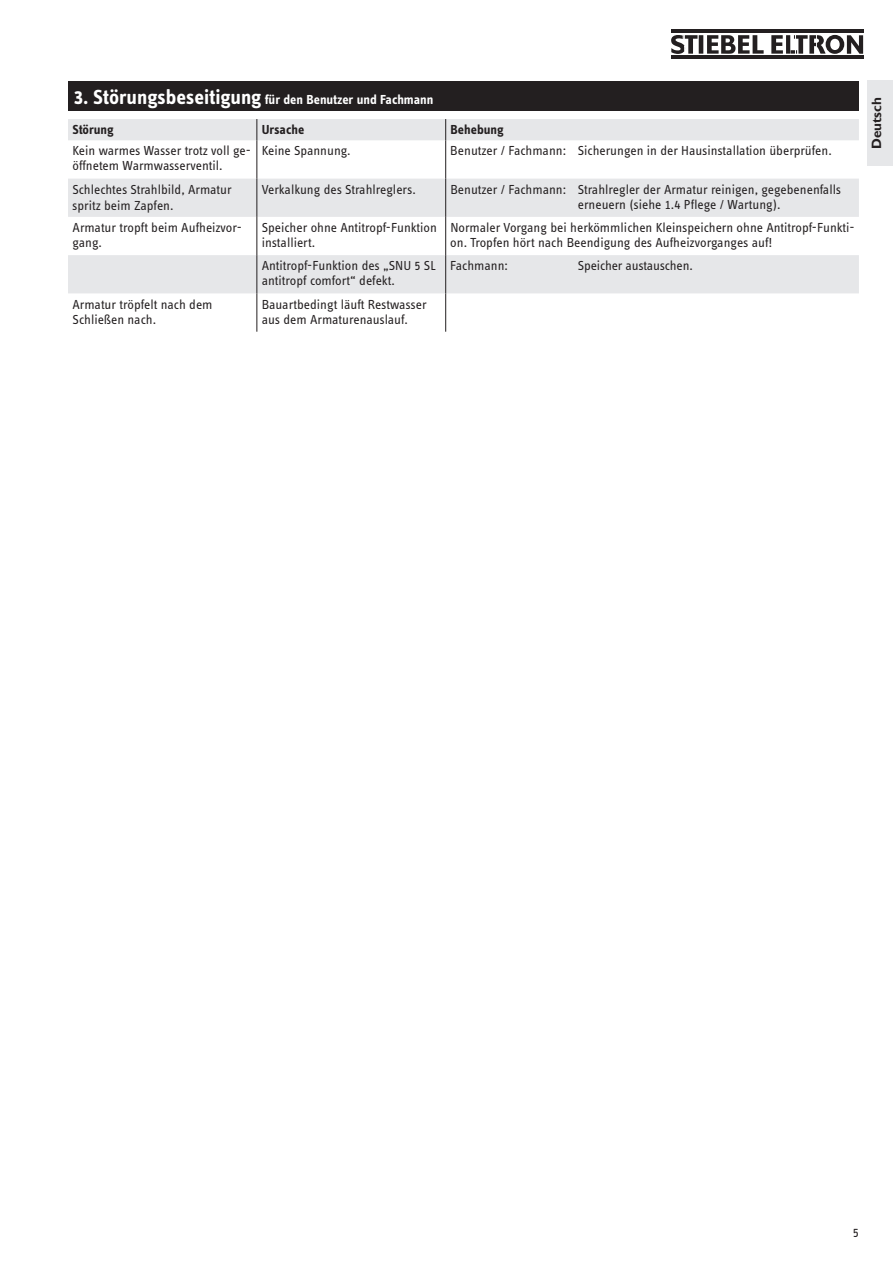
<style>
.page{position:relative;width:893px;height:1263px;background:#fff}
.page>*{position:absolute;margin:0;border:0;box-sizing:border-box;transform-origin:0 0}
.t1{font:13.5px/15px "STE Info Text";color:#231f20}
.t2{font:700 13.5px "STE Info Text";color:#fff}
.t3{font:700 13.5px "STE Info Text";color:#231f20}
.t4{font:700 13.5px "Gill Alt One";color:#231f20}
.s1{font-size:21px}
</style>
<div class="page">
<svg style="left:671px;top:35px;width:192px;height:19px"></svg>
<hr style="left:671px;top:30px;width:192px;height:3px;background:#231f20">
<hr style="left:671px;top:56px;width:192px;height:3px;background:#231f20">
<svg style="left:68px;top:119px;width:791px;height:174px;fill:#e6e7e9"></svg>
<svg style="left:256px;top:119px;width:1px;height:21px"></svg>
<svg style="left:445px;top:119px;width:1px;height:21px"></svg>
<hr style="left:256px;top:140px;width:1px;height:39px;background:#231f20">
<hr style="left:445px;top:140px;width:1px;height:39px;background:#231f20">
<hr style="left:256px;top:179px;width:1px;height:38px;background:#231f20">
<hr style="left:445px;top:179px;width:1px;height:38px;background:#231f20">
<hr style="left:256px;top:217px;width:1px;height:38px;background:#231f20">
<hr style="left:445px;top:217px;width:1px;height:38px;background:#231f20">
<hr style="left:256px;top:255px;width:1px;height:38px;background:#231f20">
<hr style="left:445px;top:255px;width:1px;height:38px;background:#231f20">
<hr style="left:256px;top:293px;width:1px;height:39px;background:#231f20">
<hr style="left:445px;top:293px;width:1px;height:39px;background:#231f20">
<div style="left:68px;top:81px;width:791px;height:30px;background:#231f20"></div>
<div style="left:867px;top:81px;width:26px;height:85px;background:#e6e7e9"></div>
<p class="t2" style="left:74px;top:92px;width:361px"><span class="s1">3. Störungsbeseitigung</span> für den Benutzer und Fachmann</p>
<p class="t4" style="left:869px;top:149px;width:54px;rotate:-90deg">Deutsch</p>
<p class="t3" style="left:73px;top:122px;width:43px">Störung</p>
<p class="t3" style="left:262px;top:122px;width:44px">Ursache</p>
<p class="t3" style="left:451px;top:122px;width:55px">Behebung</p>
<p class="t1" style="left:73px;top:143px;width:180px">Kein warmes Wasser trotz voll ge&shy;öffnetem Warmwasserventil.</p>
<p class="t1" style="left:262px;top:143px;width:90px">Keine Spannung.</p>
<p class="t1" style="left:450px;top:143px;width:383px">Benutzer / Fachmann: Sicherungen in der Hausinstallation überprüfen.</p>
<p class="t1" style="left:72px;top:181px;width:161px;line-height:16.2px">Schlechtes Strahlbild, Armatur spritz beim Zapfen.</p>
<p class="t1" style="left:262px;top:182px;width:156px">Verkalkung des Strahlreglers.</p>
<p class="t1" style="left:578px;top:182px;width:265px;text-indent:-128px">Benutzer / Fachmann: Strahlregler der Armatur reinigen, gegebenenfalls erneuern (siehe 1.4 Pflege / Wartung).</p>
<p class="t1" style="left:73px;top:220px;width:171px">Armatur tropft beim Aufheizvor&shy;gang.</p>
<p class="t1" style="left:262px;top:220px;width:177px">Speicher ohne Antitropf-Funktion installiert.</p>
<p class="t1" style="left:450px;top:220px;width:406px">Normaler Vorgang bei herkömmlichen Kleinspeichern ohne Antitropf-Funkti&shy;on. Tropfen hört nach Beendigung des Aufheizvorganges auf!</p>
<p class="t1" style="left:262px;top:258px;width:176px">Antitropf-Funktion des „SNU 5 SL antitropf comfort“ defekt.</p>
<p class="t1" style="left:450px;top:258px;width:59px">Fachmann:</p>
<p class="t1" style="left:578px;top:258px;width:117px">Speicher austauschen.</p>
<p class="t1" style="left:73px;top:296px;width:142px">Armatur tröpfelt nach dem<br>Schließen nach.</p>
<p class="t1" style="left:262px;top:296px;width:166px">Bauartbedingt läuft Restwasser aus dem Armaturenauslauf.</p>
</div>
